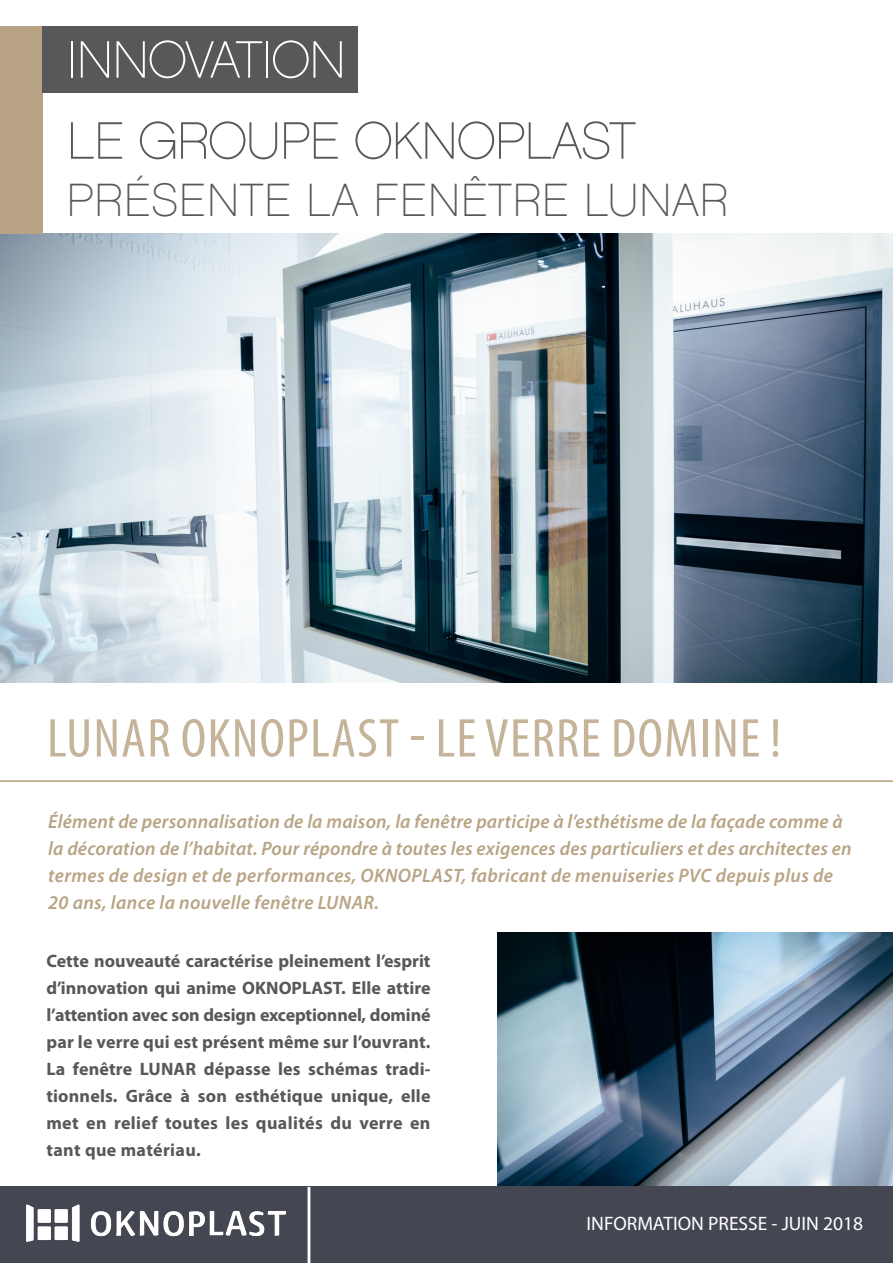
<style>
.page{position:relative;width:893px;height:1263px;background:#fff}
.page>*{position:absolute;margin:0;border:0;box-sizing:border-box;transform-origin:0 0}
.t1{font:condensed 55.05px "Myriad Pro";letter-spacing:.02em;color:#c5b499;scale:1.04 1}
.t2{font:52.5px "Chalet Paris Nineteen Eighty";letter-spacing:-.02em;color:#57585a}
.t3{font:52.5px "Chalet Paris Nineteen Eighty";letter-spacing:-.02em;color:#fff}
.t4{font:46.5px "Chalet Paris Nineteen Eighty";letter-spacing:.01em;color:#57585a}
.t5{font:italic 600 19.5px/27px "Myriad Pro";letter-spacing:.01em;color:#b8a485}
.t6{font:19.5px "Myriad Pro";color:#fff}
.t7{font:700 18px/27px "Myriad Pro";letter-spacing:.02em;color:#57585a;text-align:justify}
</style>
<div class="page">
<img style="left:497px;top:932px;width:396px;height:254px">
<img style="left:0;top:234px;width:893px;height:448px">
<div style="left:0;top:26px;width:43px;height:208px;background:#b8a485"></div>
<hr style="left:0;top:780px;width:893px;height:2px;background:#b8a485">
<div style="left:0;top:1186px;width:893px;height:77px;background:#444652"></div>
<img style="left:26px;top:1201px;width:282px;height:46px">
<hr style="left:308px;top:1187px;width:2px;height:76px;background:#fff">
<div style="left:43px;top:26px;width:315px;height:66px;background:#57585a"></div>
<p class="t3" style="left:67px;top:29px;width:281px">INNOVATION</p>
<p class="t2" style="left:67px;top:110px;width:571px">LE GROUPE OKNOPLAST</p>
<p class="t4" style="left:67px;top:173px;width:663px">PRÉSENTE LA FENÊTRE LUNAR</p>
<p class="t1" style="left:47px;top:705px;width:708px">LUNAR OKNOPLAST - LE VERRE DOMINE !</p>
<p class="t5" style="left:48px;top:807px;width:805px">Élément de personnalisation de la maison, la fenêtre participe à l’esthétisme de la façade comme à la décoration de l’habitat. Pour répondre à toutes les exigences des particuliers et des architectes en termes de design et de performances, OKNOPLAST, fabricant de menuiseries PVC depuis plus de 20 ans, lance la nouvelle fenêtre LUNAR.</p>
<p class="t7" style="left:46px;top:947px;width:386px">Cette nouveauté caractérise pleinement l’esprit d’innovation qui anime OKNOPLAST. Elle attire l’attention avec son design exceptionnel, dominé par le verre qui est présent même sur l’ouvrant.<br>La fenêtre LUNAR dépasse les schémas tradi&shy;tionnels. Grâce à son esthétique unique, elle met en relief toutes les qualités du verre en tant que matériau.</p>
<p class="t6" style="left:587px;top:1211px;width:278px">INFORMATION PRESSE - JUIN 2018</p>
</div>
